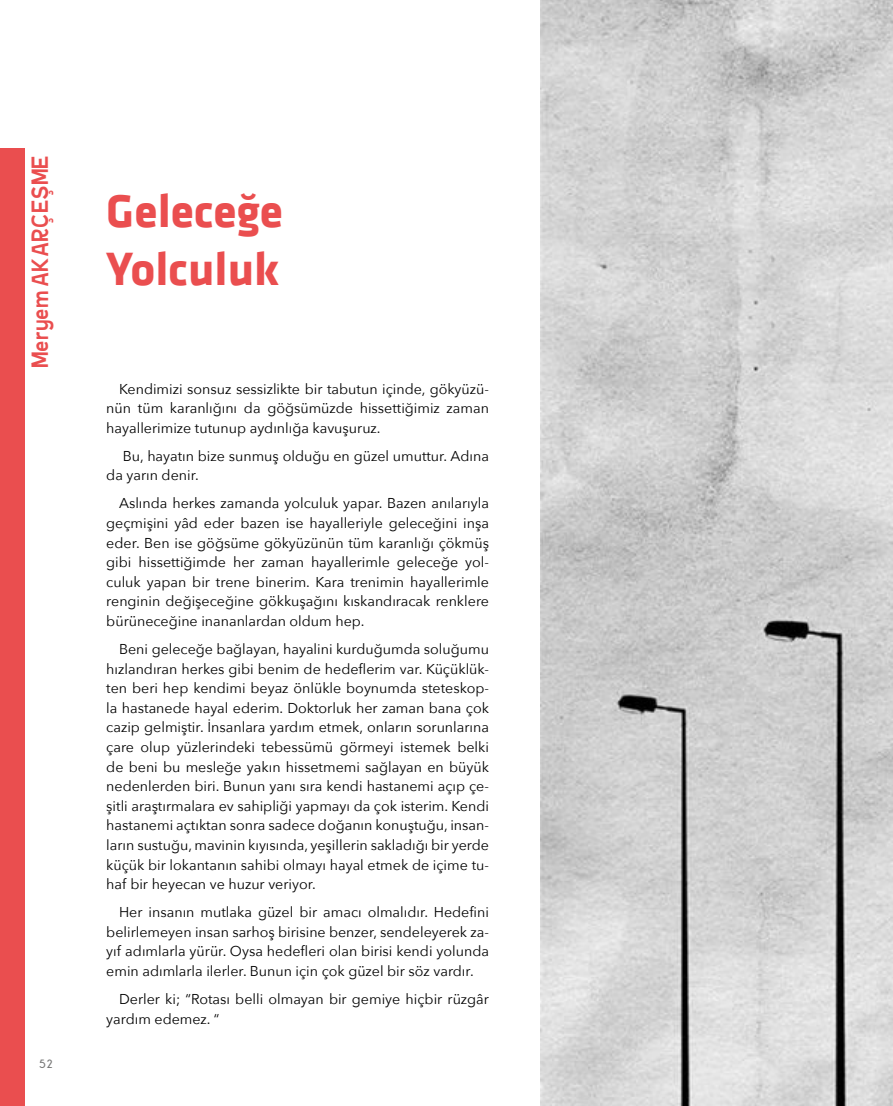
<style>
.page{position:relative;width:893px;height:1106px;background:#fff}
.page>*{position:absolute;margin:0;border:0;box-sizing:border-box;transform-origin:0 0}
.t1{font:700 48px/57.6px "Klavika";color:#ea4e4f}
.t2{font:21px "Burbin Casual NC";color:#ea4e4f}
.t3{font:14.25px/19.6px "Avenir Next";color:#000;text-align:justify}
.t4{font:700 12px "Champagne&Limousines";color:#777776}
</style>
<div class="page">
<div style="left:0;top:149px;width:24px;height:957px;background:#ea4e4f"></div>
<img style="left:540px;top:0;width:353px;height:1106px">
<h2 class="t2" style="left:25px;top:367px;width:215px;rotate:-90deg">Meryem AKARÇEŞME</h2>
<p class="t4" style="left:39px;top:1057px;width:15px">52</p>
<h1 class="t1" style="left:106px;top:182px;width:178px">Geleceğe<br>Yolculuk</h1>
<p class="t3" style="left:106px;top:378px;width:384px;text-indent:13px">Kendimizi sonsuz sessizlikte bir tabutun içinde, gökyüzü&shy;nün tüm karanlığını da göğsümüzde hissettiğimiz zaman hayallerimize tutunup aydınlığa kavuşuruz.</p>
<p class="t3" style="left:106px;top:445px;width:384px;text-indent:17px">Bu, hayatın bize sunmuş olduğu en güzel umuttur. Adına da yarın denir.</p>
<p class="t3" style="left:106px;top:493px;width:384px;text-indent:13px">Aslında herkes zamanda yolculuk yapar. Bazen anılarıyla geçmişini yâd eder bazen ise hayalleriyle geleceğini inşa eder. Ben ise göğsüme gökyüzünün tüm karanlığı çökmüş gibi hissettiğimde her zaman hayallerimle geleceğe yol&shy;culuk yapan bir trene binerim. Kara trenimin hayallerimle renginin değişeceğine gökkuşağını kıskandıracak renklere bürüneceğine inananlardan oldum hep.</p>
<p class="t3" style="left:106px;top:638px;width:384px;text-indent:13px">Beni geleceğe bağlayan, hayalini kurduğumda soluğumu hızlandıran herkes gibi benim de hedeflerim var. Küçüklük&shy;ten beri hep kendimi beyaz önlükle boynumda steteskop&shy;la hastanede hayal ederim. Doktorluk her zaman bana çok cazip gelmiştir. İnsanlara yardım etmek, onların sorunlarına çare olup yüzlerindeki tebessümü görmeyi istemek belki de beni bu mesleğe yakın hissetmemi sağlayan en büyük nedenlerden biri. Bunun yanı sıra kendi hastanemi açıp çe&shy;şitli araştırmalara ev sahipliği yapmayı da çok isterim. Kendi hastanemi açtıktan sonra sadece doğanın konuştuğu, insan&shy;ların sustuğu, mavinin kıyısında, yeşillerin sakladığı bir yerde küçük bir lokantanın sahibi olmayı hayal etmek de içime tu&shy;haf bir heyecan ve huzur veriyor.</p>
<p class="t3" style="left:106px;top:901px;width:384px;text-indent:13px">Her insanın mutlaka güzel bir amacı olmalıdır. Hedefini belirlemeyen insan sarhoş birisine benzer, sendeleyerek za&shy;yıf adımlarla yürür. Oysa hedefleri olan birisi kendi yolunda emin adımlarla ilerler. Bunun için çok güzel bir söz vardır.</p>
<p class="t3" style="left:106px;top:988px;width:384px;text-indent:13px">Derler ki; “Rotası belli olmayan bir gemiye hiçbir rüzgâr yardım edemez. “</p>
</div>
